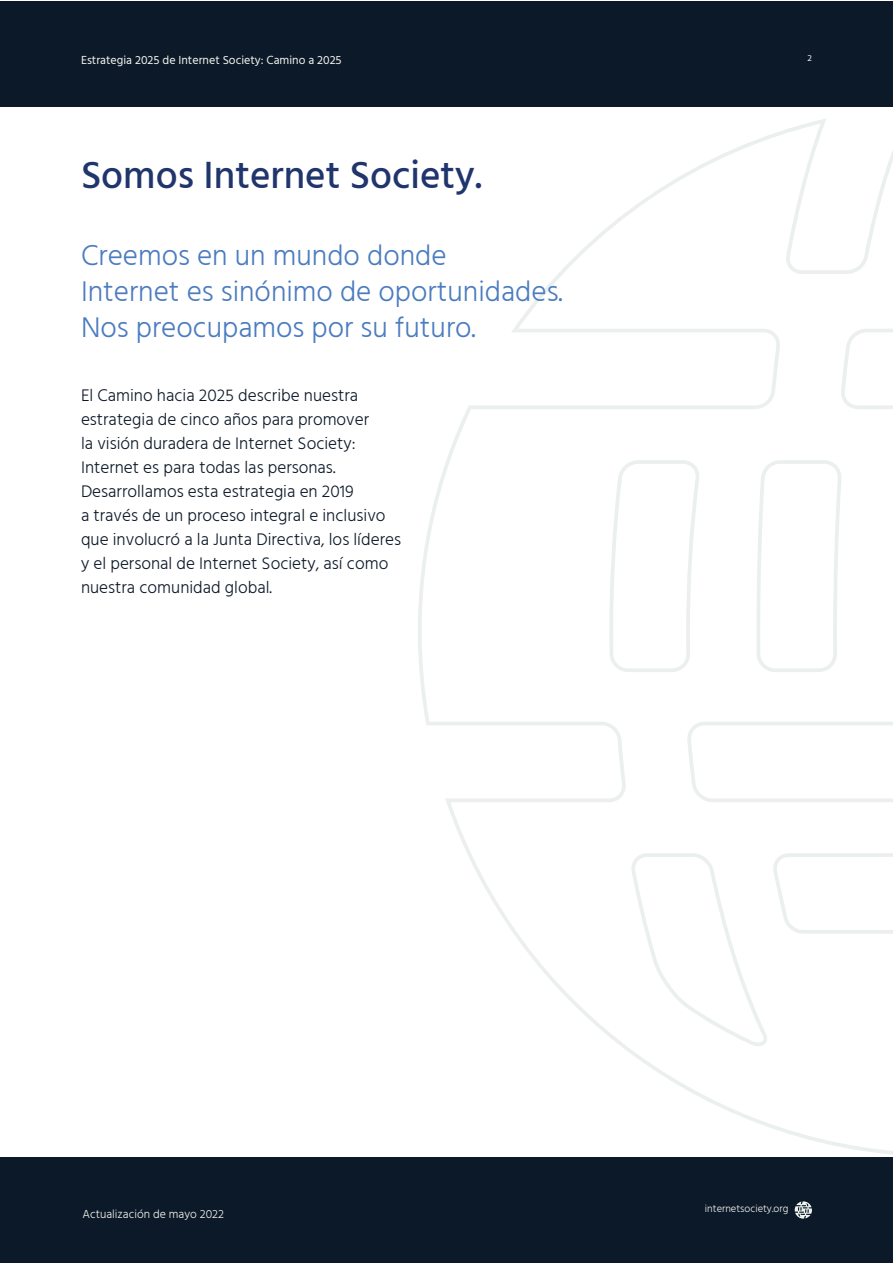
<style>
.page{position:relative;width:893px;height:1263px;background:#fff}
.page>*{position:absolute;margin:0;border:0;box-sizing:border-box;transform-origin:0 0}
.t1{font:500 39px "Hind";color:#21356d}
.t2{font:300 29.25px/36px "Hind";color:#4b7cbf}
.t3{font:300 17.25px/24px "Hind";color:#0c1928}
.t4{font:12px "Hind";color:#f3f5f0}
.t5{font:300 12px "Hind";color:#f3f5f0}
.t6{font:300 10.5px "Hind";color:#f3f5f0}
.t7{font:9px "Hind";color:#f3f5f0}
</style>
<div class="page">
<div style="left:0;top:1157px;width:893px;height:106px;background:#0c1928"></div>
<div style="left:0;top:1px;width:893px;height:106px;background:#0c1928"></div>
<svg style="left:795px;top:1201px;width:17px;height:18px"></svg>
<svg style="left:418px;top:119px;width:475px;height:1036px"></svg>
<p class="t4" style="left:81px;top:52px;width:262px">Estrategia 2025 de Internet Society: Camino a 2025</p>
<h1 class="t1" style="left:81px;top:149px;width:403px">Somos Internet Society.</h1>
<h2 class="t2" style="left:81px;top:239px;width:483px">Creemos en un mundo donde<br>Internet es sinónimo de oportunidades.<br>Nos preocupamos por su futuro.</h2>
<p class="t3" style="left:81px;top:384px;width:322px">El Camino hacia 2025 describe nuestra estrategia de cinco años para promover<br>la visión duradera de Internet Society:<br>Internet es para todas las personas.<br>Desarrollamos esta estrategia en 2019<br>a través de un proceso integral e inclusivo que involucró a la Junta Directiva, los líderes y el personal de Internet Society, así como nuestra comunidad global.</p>
<p class="t7" style="left:807px;top:52px;width:6px">2</p>
<p class="t5" style="left:82px;top:1206px;width:143px">Actualización de mayo 2022</p>
<p class="t6" style="left:705px;top:1202px;width:85px">internetsociety.org</p>
</div>
